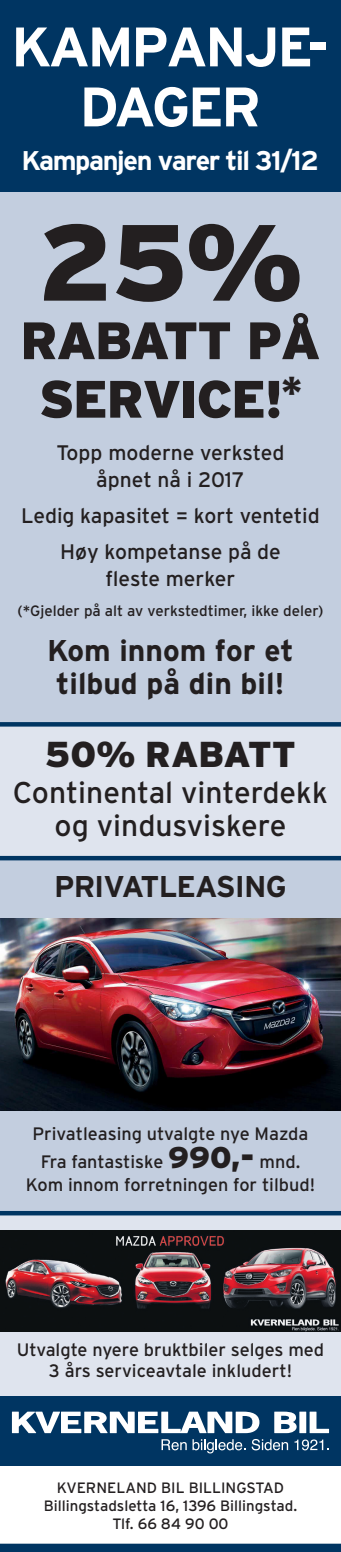
<style>
.page{position:relative;width:341px;height:1552px;background:#fff}
.page>*{position:absolute;margin:0;border:0;box-sizing:border-box;transform-origin:0 0}
.t1{font:900 108px "Interstate";color:#231f20}
.t2{font:700 55.5px "Interstate";letter-spacing:-.05em;color:#fff}
.t3{font:900 52.5px "Interstate";letter-spacing:-.03em;color:#231f20}
.t4{font:900 36px "Interstate";color:#231f20}
.t5{font:30px "Interstate";color:#231f20}
.t6{font:700 30px "Interstate";color:#231f20}
.t7{font:700 30px "Interstate";letter-spacing:-.03em;color:#231f20}
.t8{font:700 27px "Interstate";letter-spacing:-.05em;color:#fff}
.t9{font:21px "Interstate";color:#231f20}
.t10{font:18px "Interstate";color:#231f20}
.t11{font:15px "Interstate";color:#231f20}
.s1{font-weight:900;font-size:30px}
</style>
<div class="page">
<div style="left:0;top:1215px;width:340px;height:181px;background:#dfe4ee"></div>
<div style="left:0;top:859px;width:340px;height:353px;background:#c3cedf"></div>
<div style="left:0;top:1397px;width:340px;height:69px;background:#003562"></div>
<svg style="left:12px;top:1412px;width:247px;height:21px"></svg>
<svg style="left:274px;top:1412px;width:22px;height:21px"></svg>
<div style="left:299px;top:1412px;width:7px;height:21px;background:#fff"></div>
<svg style="left:309px;top:1412px;width:19px;height:21px"></svg>
<svg style="left:161px;top:1439px;width:25px;height:11px"></svg>
<svg style="left:192px;top:1439px;width:53px;height:14px"></svg>
<svg style="left:251px;top:1439px;width:36px;height:11px"></svg>
<svg style="left:294px;top:1439px;width:34px;height:11px"></svg>
<div style="left:0;top:724px;width:340px;height:133px;background:#dfe4ee"></div>
<hr style="left:0;top:856px;width:340px;height:4px;background:#003562">
<hr style="left:0;top:1211px;width:340px;height:4px;background:#003562">
<div style="left:0;top:1544px;width:340px;height:8px;background:#003562"></div>
<img style="left:0;top:1231px;width:340px;height:100px">
<img style="left:0;top:919px;width:340px;height:191px">
<div style="left:0;top:0;width:340px;height:722px;background:#c3cedf"></div>
<div style="left:0;top:0;width:340px;height:191px;background:#003562"></div>
<div style="left:0;top:722px;width:340px;height:5px;background:#003562"></div>
<p class="t2" style="left:11px;top:16px;width:319px">KAMPANJE-</p>
<p class="t2" style="left:79px;top:76px;width:182px">DAGER</p>
<p class="t8" style="left:21px;top:145px;width:298px">Kampanjen varer til 31/12</p>
<p class="t1" style="left:38px;top:201px;width:265px">25%</p>
<p class="t3" style="left:20px;top:311px;width:301px">RABATT PÅ</p>
<p class="t3" style="left:39px;top:369px;width:264px">SERVICE!<sup>*</sup></p>
<p class="t9" style="left:56px;top:441px;width:229px">Topp moderne verksted</p>
<p class="t9" style="left:96px;top:468px;width:149px">åpnet nå i 2017</p>
<p class="t9" style="left:21px;top:504px;width:300px">Ledig kapasitet = kort ventetid</p>
<p class="t9" style="left:60px;top:540px;width:222px">Høy kompetanse på de</p>
<p class="t9" style="left:105px;top:567px;width:131px">fleste merker</p>
<p class="t11" style="left:17px;top:602px;width:307px">(*Gjelder på alt av verkstedtimer, ikke deler)</p>
<p class="t6" style="left:47px;top:633px;width:248px">Kom innom for et</p>
<p class="t6" style="left:56px;top:666px;width:229px">tilbud på din bil!</p>
<p class="t4" style="left:45px;top:734px;width:252px">50% RABATT</p>
<p class="t5" style="left:13px;top:776px;width:316px">Continental vinterdekk</p>
<p class="t5" style="left:54px;top:809px;width:233px">og vindusviskere</p>
<p class="t7" style="left:54px;top:870px;width:234px">PRIVATLEASING</p>
<p class="t10" style="left:32px;top:1123px;width:277px">Privatleasing utvalgte nye Mazda</p>
<p class="t10" style="left:41px;top:1152px;width:260px">Fra fantastiske <span class="s1">990,-</span> mnd.</p>
<p class="t10" style="left:26px;top:1174px;width:290px">Kom innom forretningen for tilbud!</p>
<p class="t10" style="left:17px;top:1340px;width:308px">Utvalgte nyere bruktbiler selges med</p>
<p class="t10" style="left:49px;top:1361px;width:244px">3 års serviceavtale inkludert!</p>
<p class="t11" style="left:57px;top:1479px;width:228px">KVERNELAND BIL BILLINGSTAD</p>
<p class="t11" style="left:44px;top:1497px;width:254px">Billingstadsletta 16, 1396 Billingstad.</p>
<p class="t11" style="left:112px;top:1515px;width:117px">Tlf. 66 84 90 00</p>
</div>
